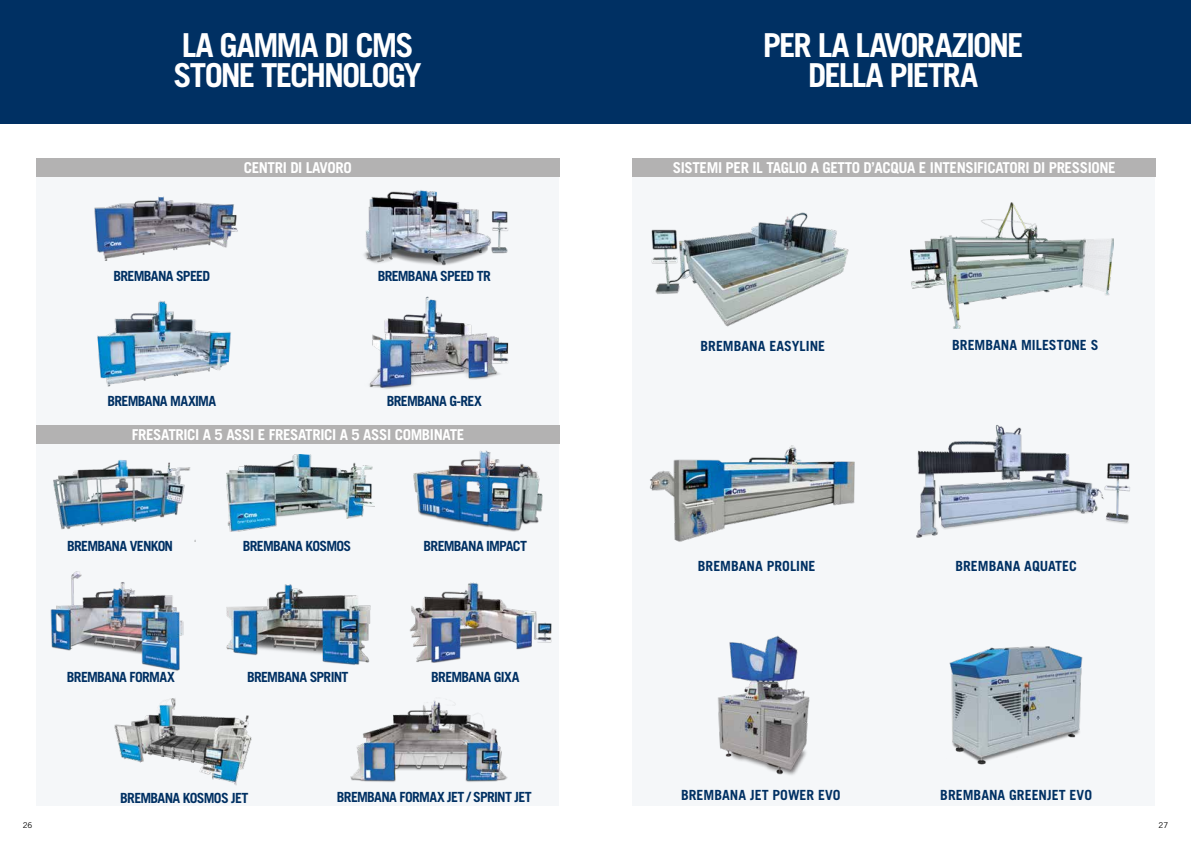
<style>
.page{position:relative;width:1191px;height:842px;background:#fff}
.page>*{position:absolute;margin:0;border:0;box-sizing:border-box;transform-origin:0 0}
.t1{font:700 33px/30.6px "Trade Gothic LT Std";letter-spacing:-.06em;color:#fff}
.t2{font:700 15px "Trade Gothic LT Std";letter-spacing:-.025em;color:#fff}
.t3{font:700 14px "Trade Gothic LT Std";letter-spacing:-.04em;color:#003063}
.t4{font:700 14px "Trade Gothic LT Std";color:#003063}
.t5{font:8px "Trade Gothic LT Std";color:#000}
</style>
<div class="page">
<div style="left:36px;top:158px;width:522px;height:648px;background:#f5f7f9"></div>
<div style="left:0;top:0;width:1191px;height:123px;background:#003063"></div>
<div style="left:632px;top:158px;width:523px;height:648px;background:#f5f7f9"></div>
<div style="left:632px;top:158px;width:523px;height:19px;background:#b3b2b2"></div>
<img style="left:651px;top:212px;width:198px;height:115px">
<img style="left:910px;top:202px;width:203px;height:127px">
<img style="left:650px;top:445px;width:205px;height:97px">
<img style="left:949px;top:646px;width:134px;height:119px">
<img style="left:718px;top:635px;width:92px;height:140px">
<img style="left:916px;top:425px;width:214px;height:113px">
<img style="left:97px;top:301px;width:134px;height:86px">
<img style="left:364px;top:190px;width:144px;height:76px">
<img style="left:94px;top:196px;width:144px;height:65px">
<img style="left:369px;top:296px;width:140px;height:93px">
<img style="left:227px;top:454px;width:148px;height:77px">
<img style="left:53px;top:460px;width:142px;height:82px">
<img style="left:50px;top:571px;width:134px;height:100px">
<img style="left:350px;top:700px;width:158px;height:82px">
<img style="left:226px;top:584px;width:145px;height:81px">
<img style="left:409px;top:582px;width:143px;height:81px">
<div style="left:36px;top:425px;width:523px;height:19px;background:#b3b2b2"></div>
<div style="left:36px;top:158px;width:523px;height:19px;background:#b3b2b2"></div>
<img style="left:413px;top:450px;width:130px;height:82px">
<img style="left:115px;top:698px;width:137px;height:87px">
<h1 class="t1" style="left:173px;top:29px;width:250px">LA GAMMA DI CMS<br>STONE TECHNOLOGY</h1>
<h1 class="t1" style="left:763px;top:29px;width:262px;text-align:center">PER LA LAVORAZIONE<br>DELLA PIETRA</h1>
<p class="t2" style="left:244px;top:158px;width:110px">CENTRI DI LAVORO</p>
<p class="t3" style="left:114px;top:268px;width:98px">BREMBANA SPEED</p>
<p class="t3" style="left:378px;top:268px;width:115px">BREMBANA SPEED TR</p>
<p class="t3" style="left:108px;top:393px;width:110px">BREMBANA MAXIMA</p>
<p class="t3" style="left:387px;top:393px;width:97px">BREMBANA G-REX</p>
<p class="t2" style="left:132px;top:425px;width:334px">FRESATRICI A 5 ASSI E FRESATRICI A 5 ASSI COMBINATE</p>
<p class="t3" style="left:67px;top:537px;width:107px">BREMBANA VENKON</p>
<p class="t3" style="left:243px;top:537px;width:110px">BREMBANA KOSMOS</p>
<p class="t3" style="left:424px;top:537px;width:105px">BREMBANA IMPACT</p>
<p class="t3" style="left:67px;top:669px;width:109px">BREMBANA FORMAX</p>
<p class="t3" style="left:247px;top:669px;width:103px">BREMBANA SPRINT</p>
<p class="t3" style="left:431px;top:669px;width:90px">BREMBANA GIXA</p>
<p class="t3" style="left:120px;top:789px;width:130px">BREMBANA KOSMOS JET</p>
<p class="t3" style="left:337px;top:789px;width:196px">BREMBANA FORMAX JET / SPRINT JET</p>
<p class="t2" style="left:672px;top:158px;width:444px">SISTEMI PER IL TAGLIO A GETTO D’ACQUA E INTENSIFICATORI DI PRESSIONE</p>
<p class="t4" style="left:700px;top:338px;width:126px">BREMBANA EASYLINE</p>
<p class="t4" style="left:952px;top:337px;width:148px">BREMBANA MILESTONE S</p>
<p class="t4" style="left:698px;top:557px;width:119px">BREMBANA PROLINE</p>
<p class="t4" style="left:955px;top:557px;width:123px">BREMBANA AQUATEC</p>
<p class="t4" style="left:681px;top:786px;width:161px">BREMBANA JET POWER EVO</p>
<p class="t4" style="left:940px;top:786px;width:153px">BREMBANA GREENJET EVO</p>
<p class="t5" style="left:23px;top:820px;width:11px">26</p>
<p class="t5" style="left:1158px;top:820px;width:11px">27</p>
</div>
